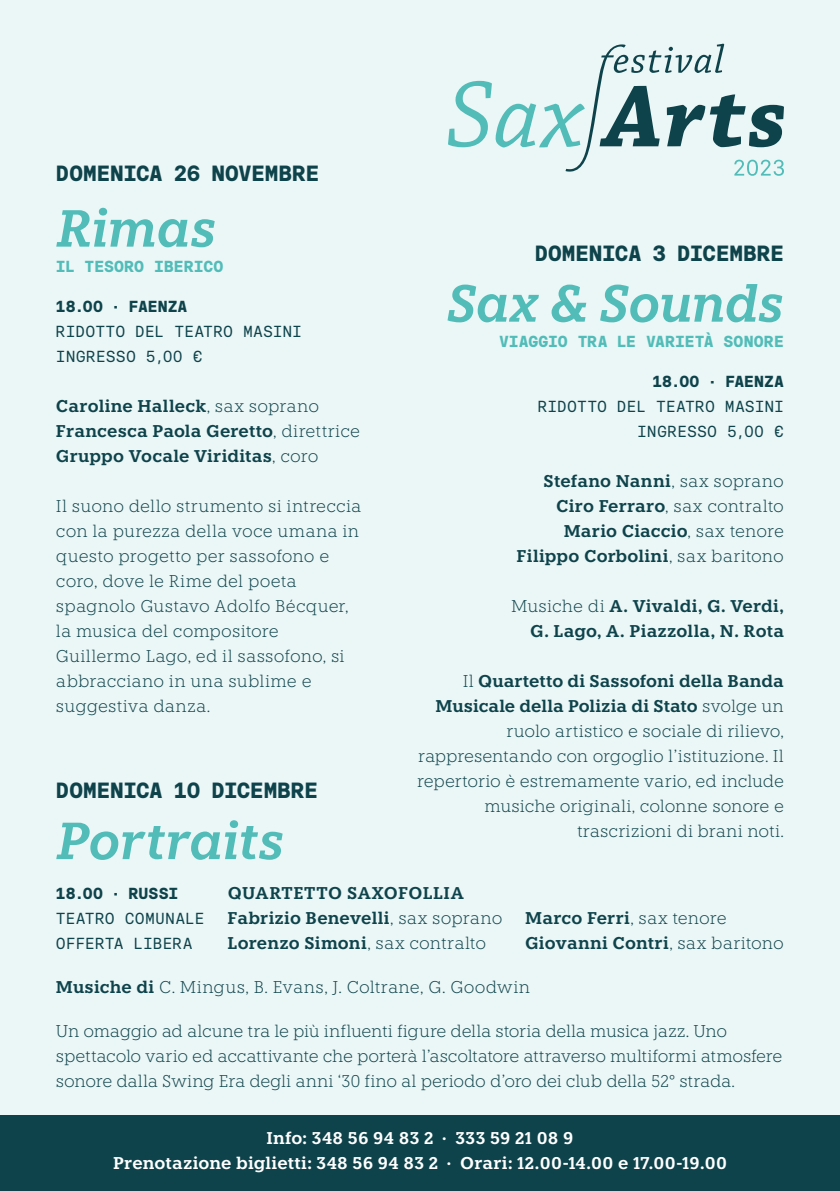
<style>
.page{position:relative;width:840px;height:1191px;background:#fff}
.page>*{position:absolute;margin:0;border:0;box-sizing:border-box;transform-origin:0 0}
.HEAD_EVENTO{font:italic 600 52px "Knile";letter-spacing:-.01em;color:#51bcb8}
.DATA{font:700 22px "Basier Square Mono";letter-spacing:-.015em;color:#0e434b}
.DESCRIZIONE{font:300 17px/25px "Knile";color:#0e434b}
.ARTISTI{font:600 17px "Knile";letter-spacing:.015em;color:#0e434b}
.DESCRIZIONE-2{font:300 17px/25px "Knile";letter-spacing:-.02em;color:#0e434b}
.ARTISTI-2{font:600 17px "Knile";letter-spacing:.015em;color:#fff}
.DESCRIZIONE-3{font:300 17px "Knile";letter-spacing:.02em;color:#0e434b}
.ARTISTI-3{font:300 17px "Knile";letter-spacing:.01em;color:#0e434b}
.LUOGO_INGRESSO{font:16px "Basier Square Mono";letter-spacing:-.005em;color:#0e434b}
.LUOGO_INGRESSO-2{font:700 16px "Basier Square Mono";letter-spacing:-.005em;color:#51bcb8}
.LUOGO_INGRESSO-3{font:700 16px "Basier Square Mono";color:#0e434b}
.s1{font-weight:300}
.s2{font-weight:600}
</style>
<div class="page">
<div style="left:0;top:0;width:839px;height:1116px;background:#ebf6f6"></div>
<svg style="left:448px;top:44px;width:335px;height:132px"></svg>
<div style="left:0;top:1116px;width:839px;height:75px;background:#0e434b"></div>
<p class="DATA" style="left:56px;top:160px;width:265px">DOMENICA 26 NOVEMBRE</p>
<p class="HEAD_EVENTO" style="left:56px;top:196px;width:162px">Rimas</p>
<p class="LUOGO_INGRESSO-2" style="left:56px;top:256px;width:169px">IL TESORO IBERICO</p>
<p class="LUOGO_INGRESSO-3" style="left:56px;top:296px;width:133px">18.00 · FAENZA</p>
<p class="LUOGO_INGRESSO" style="left:56px;top:321px;width:247px">RIDOTTO DEL TEATRO MASINI</p>
<p class="LUOGO_INGRESSO" style="left:56px;top:346px;width:148px">INGRESSO 5,00 €</p>
<p class="ARTISTI" style="left:56px;top:395px;width:264px">Caroline Halleck<span class="s1">, sax soprano</span></p>
<p class="ARTISTI" style="left:56px;top:420px;width:305px">Francesca Paola Geretto<span class="s1">, direttrice</span></p>
<p class="ARTISTI" style="left:56px;top:445px;width:264px">Gruppo Vocale Viriditas<span class="s1">, coro</span></p>
<p class="DESCRIZIONE" style="left:56px;top:493px;width:307px">Il suono dello strumento si intreccia con la purezza della voce umana in questo progetto per sassofono e coro, dove le Rime del poeta spagnolo Gustavo Adolfo Bécquer, la musica del compositore<br>Guillermo Lago, ed il sassofono, si abbracciano in una sublime e suggestiva danza.</p>
<p class="DATA" style="left:56px;top:776px;width:263px">DOMENICA 10 DICEMBRE</p>
<p class="HEAD_EVENTO" style="left:56px;top:808px;width:230px">Portraits</p>
<p class="DATA" style="left:534px;top:239px;width:250px">DOMENICA 3 DICEMBRE</p>
<p class="HEAD_EVENTO" style="left:446px;top:271px;width:338px">Sax &amp; Sounds</p>
<p class="LUOGO_INGRESSO-2" style="left:499px;top:331px;width:286px">VIAGGIO TRA LE VARIETÀ SONORE</p>
<p class="LUOGO_INGRESSO-3" style="left:652px;top:371px;width:133px">18.00 · FAENZA</p>
<p class="LUOGO_INGRESSO" style="left:537px;top:396px;width:247px">RIDOTTO DEL TEATRO MASINI</p>
<p class="LUOGO_INGRESSO" style="left:637px;top:421px;width:148px">INGRESSO 5,00 €</p>
<p class="ARTISTI" style="left:543px;top:470px;width:242px">Stefano Nanni<span class="s1">, sax soprano</span></p>
<p class="ARTISTI-3" style="left:556px;top:496px;width:229px"><span class="s2">Ciro Ferraro</span>, sax contralto</p>
<p class="ARTISTI" style="left:563px;top:520px;width:222px">Mario Ciaccio<span class="s1">, sax tenore</span></p>
<p class="ARTISTI" style="left:516px;top:545px;width:269px">Filippo Corbolini<span class="s1">, sax baritono</span></p>
<p class="ARTISTI" style="left:511px;top:595px;width:274px"><span class="s1">Musiche di</span> A. Vivaldi, G. Verdi,</p>
<p class="ARTISTI" style="left:530px;top:620px;width:255px">G. Lago, A. Piazzolla, N. Rota</p>
<p class="DESCRIZIONE" style="left:417px;top:668px;width:368px;text-align:right">Il <span class="s2">Quartetto di Sassofoni della Banda Musicale della Polizia di Stato</span> svolge un ruolo artistico e sociale di rilievo, rappresentando con orgoglio l’istituzione. Il repertorio è estremamente vario, ed include musiche originali, colonne sonore e trascrizioni di brani noti.</p>
<p class="LUOGO_INGRESSO-3" style="left:56px;top:883px;width:124px">18.00 · RUSSI</p>
<p class="LUOGO_INGRESSO" style="left:56px;top:908px;width:150px">TEATRO COMUNALE</p>
<p class="LUOGO_INGRESSO" style="left:56px;top:933px;width:138px">OFFERTA LIBERA</p>
<p class="ARTISTI" style="left:227px;top:883px;width:237px">QUARTETTO SAXOFOLLIA</p>
<p class="ARTISTI" style="left:227px;top:908px;width:276px">Fabrizio Benevelli<span class="s1">, sax soprano</span></p>
<p class="ARTISTI" style="left:227px;top:933px;width:260px">Lorenzo Simoni<span class="s1">, sax contralto</span></p>
<p class="ARTISTI" style="left:525px;top:908px;width:203px">Marco Ferri<span class="s1">, sax tenore</span></p>
<p class="ARTISTI" style="left:525px;top:933px;width:260px">Giovanni Contri<span class="s1">, sax baritono</span></p>
<p class="DESCRIZIONE-3" style="left:56px;top:977px;width:475px"><span class="s2">Musiche di</span> C. Mingus, B. Evans, J. Coltrane, G. Goodwin</p>
<p class="DESCRIZIONE-2" style="left:56px;top:1018px;width:727px">Un omaggio ad alcune tra le più influenti figure della storia della musica jazz. Uno spettacolo vario ed accattivante che porterà l’ascoltatore attraverso multiformi atmosfere sonore dalla Swing Era degli anni ‘30 fino al periodo d’oro dei club della 52° strada.</p>
<p class="ARTISTI-2" style="left:266px;top:1127px;width:308px">Info: 348 56 94 83 2 · 333 59 21 08 9</p>
<p class="ARTISTI-2" style="left:113px;top:1152px;width:615px">Prenotazione biglietti: 348 56 94 83 2 · Orari: 12.00-14.00 e 17.00-19.00</p>
</div>
